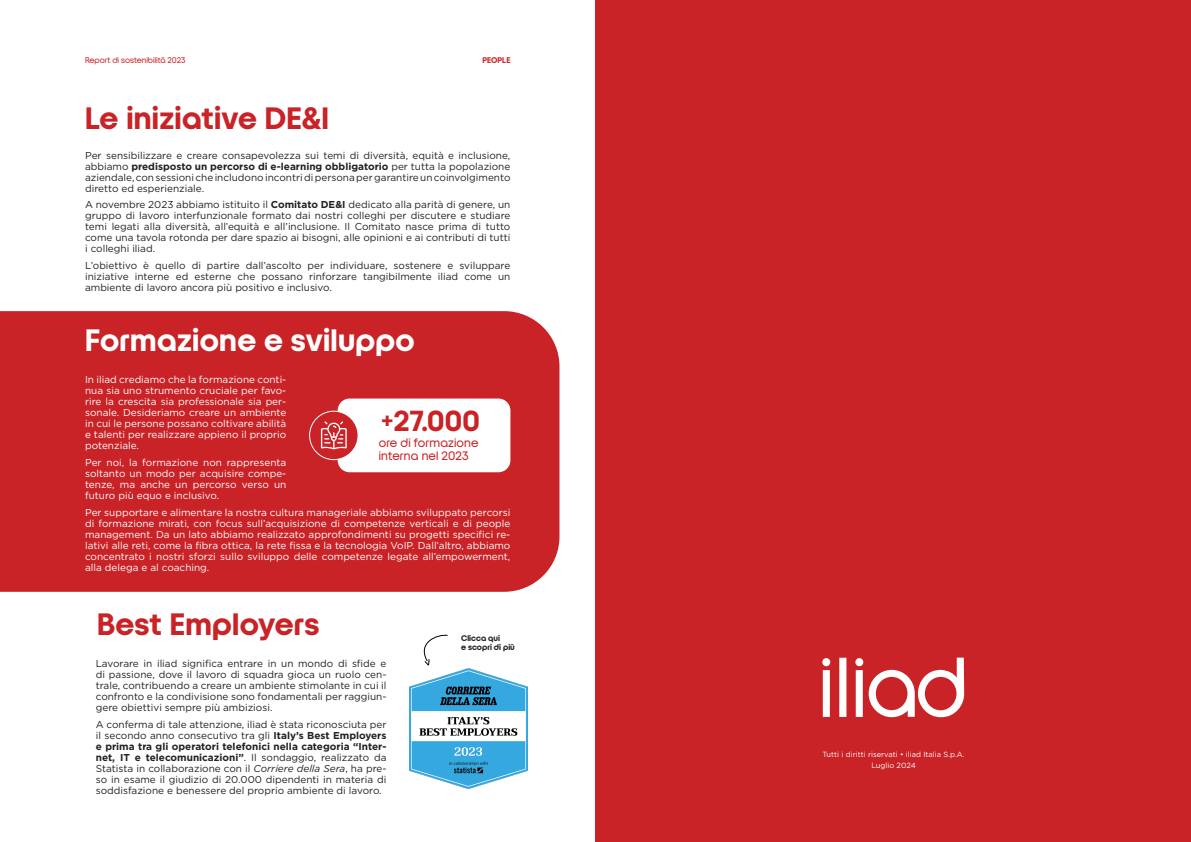
<style>
.page{position:relative;width:1191px;height:842px;background:#fff}
.page>*{position:absolute;margin:0;border:0;box-sizing:border-box;transform-origin:0 0}
.t1{font:700 30px "Iliad";letter-spacing:.01em;color:#c92327}
.t2{font:700 30px "Iliad";letter-spacing:.01em;color:#fff}
.t3{font:700 28.1px "Iliad";color:#c92327}
.t4{font:11.9px/13px "Iliad";letter-spacing:.01em;color:#c92327}
.t5{font:10px/11px "Gotham";color:#231f20;text-align:justify}
.t6{font:10px/11px "Gotham";color:#fff;text-align:justify}
.t7{font:8px "Iliad";color:#c92327}
.t8{font:700 8px/9.1px "Iliad";color:#231f20}
.t9{font:700 8px "Iliad";color:#c92327}
.t10{font:7.5px/11.8px "Gotham";color:#fff;text-align:center}
.s1{font-weight:700}
.s2{font-style:italic}
</style>
<div class="page">
<div style="left:0;top:311px;width:559px;height:281px;background:#c92327"></div>
<div style="left:338px;top:398px;width:172px;height:74px;background:#fff;border-radius:12px"></div>
<div style="left:309px;top:411px;width:49px;height:49px;background:#c92327;border-radius:50%"></div>
<div style="left:309px;top:411px;width:49px;height:49px;border:1px solid #fff;border-radius:50%"></div>
<svg style="left:321px;top:421px;width:26px;height:28px"></svg>
<img style="left:409px;top:668px;width:118px;height:120px">
<svg style="left:423px;top:634px;width:25px;height:31px"></svg>
<div style="left:595px;top:0;width:596px;height:842px;background:#c92327"></div>
<svg style="left:822px;top:658px;width:142px;height:59px"></svg>
<p class="t7" style="left:85px;top:55px;width:102px">Report di sostenibilità 2023</p>
<p class="t9" style="left:482px;top:55px;width:30px">PEOPLE</p>
<h1 class="t1" style="left:85px;top:101px;width:245px">Le iniziative DE&amp;I</h1>
<p class="t5" style="left:85px;top:150px;width:427px">Per sensibilizzare e creare consapevolezza sui temi di diversità, equità e inclusione, abbiamo <span class="s1">predisposto un percorso di e-learning obbligatorio</span> per tutta la popolazione aziendale, con sessioni che includono incontri di persona per garantire un coinvolgimento diretto ed esperienziale.</p>
<p class="t5" style="left:85px;top:199px;width:427px">A novembre 2023 abbiamo istituito il <span class="s1">Comitato DE&amp;I</span> dedicato alla parità di genere, un gruppo di lavoro interfunzionale formato dai nostri colleghi per discutere e studiare temi legati alla diversità, all’equità e all’inclusione. Il Comitato nasce prima di tutto come una tavola rotonda per dare spazio ai bisogni, alle opinioni e ai contributi di tutti i colleghi iliad.</p>
<p class="t5" style="left:85px;top:260px;width:427px">L’obiettivo è quello di partire dall’ascolto per individuare, sostenere e sviluppare iniziative interne ed esterne che possano rinforzare tangibilmente iliad come un ambiente di lavoro ancora più positivo e inclusivo.</p>
<h1 class="t2" style="left:85px;top:324px;width:331px">Formazione e sviluppo</h1>
<p class="t6" style="left:85px;top:374px;width:203px">In iliad crediamo che la formazione conti&shy;nua sia uno strumento cruciale per favo&shy;rire la crescita sia professionale sia per&shy;sonale. Desideriamo creare un ambiente in cui le persone possano coltivare abilità e talenti per realizzare appieno il proprio potenziale.</p>
<p class="t6" style="left:85px;top:456px;width:203px">Per noi, la formazione non rappresenta soltanto un modo per acquisire compe&shy;tenze, ma anche un percorso verso un futuro più equo e inclusivo.</p>
<p class="t6" style="left:85px;top:507px;width:427px">Per supportare e alimentare la nostra cultura manageriale abbiamo sviluppato percorsi di formazione mirati, con focus sull’acquisizione di competenze verticali e di people management. Da un lato abbiamo realizzato approfondimenti su progetti specifici re&shy;lativi alle reti, come la fibra ottica, la rete fissa e la tecnologia VoIP. Dall’altro, abbiamo concentrato i nostri sforzi sullo sviluppo delle competenze legate all’empowerment, alla delega e al coaching.</p>
<h2 class="t3" style="left:381px;top:405px;width:100px">+27.000</h2>
<p class="t4" style="left:379px;top:437px;width:101px">ore di formazione interna nel 2023</p>
<h1 class="t1" style="left:97px;top:608px;width:224px">Best Employers</h1>
<p class="t5" style="left:96px;top:658px;width:292px">Lavorare in iliad significa entrare in un mondo di sfide e di passione, dove il lavoro di squadra gioca un ruolo cen&shy;trale, contribuendo a creare un ambiente stimolante in cui il confronto e la condivisione sono fondamentali per raggiun&shy;gere obiettivi sempre più ambiziosi.</p>
<p class="t5" style="left:96px;top:719px;width:292px">A conferma di tale attenzione, iliad è stata riconosciuta per il secondo anno consecutivo tra gli <span class="s1">Italy’s Best Employers e prima tra gli operatori telefonici nella categoria “Inter&shy;net, IT e telecomunicazioni”</span>. Il sondaggio, realizzato da Statista in collaborazione con il <span class="s2">Corriere della Sera</span>, ha pre&shy;so in esame il giudizio di 20.000 dipendenti in materia di soddisfazione e benessere del proprio ambiente di lavoro.</p>
<p class="t8" style="left:461px;top:634px;width:55px">Clicca qui<br>e scopri di più</p>
<p class="t10" style="left:822px;top:748px;width:144px">Tutti i diritti riservati • iliad Italia S.p.A.<br>Luglio 2024</p>
</div>
